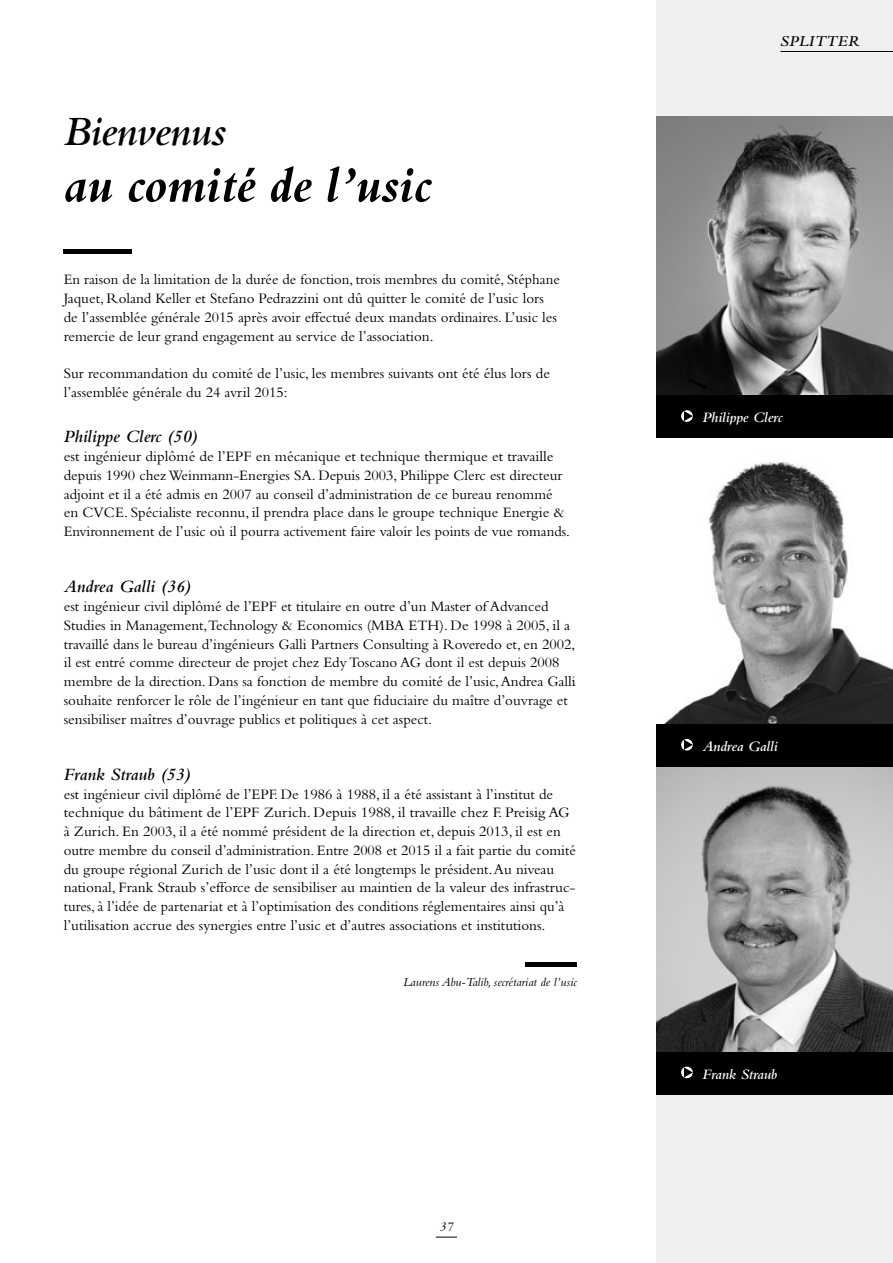
<style>
.page{position:relative;width:893px;height:1263px;background:#fff}
.page>*{position:absolute;margin:0;border:0;box-sizing:border-box;transform-origin:0 0}
.t1{font:italic 700 52.5px "Bembo";letter-spacing:-.01em;color:#000}
.t2{font:italic 600 43.5px "Bembo";letter-spacing:-.01em;color:#000}
.t3{font:italic 600 18px "Bembo";color:#000}
.t4{font:italic 600 15.75px "Bembo";letter-spacing:.025em;color:#000}
.t5{font:15px/18.8px "Bembo";color:#000}
.t6{font:italic 600 15px "Bembo";letter-spacing:-.01em;color:#fff}
.t7{font:italic 13.5px "Bembo";color:#000}
.t8{font:italic 12.75px "Bembo";color:#000}
</style>
<div class="page">
<div style="left:657px;top:0;width:236px;height:1263px;background:#f0f0f1"></div>
<img style="left:657px;top:117px;width:236px;height:935px">
<div style="left:64px;top:249px;width:68px;height:5px;background:#000"></div>
<div style="left:657px;top:395px;width:236px;height:43px;background:#000"></div>
<svg style="left:681px;top:410px;width:12px;height:12px"></svg>
<svg style="left:684px;top:411px;width:8px;height:10px"></svg>
<div style="left:657px;top:724px;width:236px;height:43px;background:#000"></div>
<svg style="left:681px;top:739px;width:12px;height:12px"></svg>
<svg style="left:684px;top:740px;width:8px;height:9px"></svg>
<div style="left:675px;top:736px;width:20px;height:16px;border:2px solid #000"></div>
<div style="left:657px;top:1052px;width:236px;height:42px;background:#000"></div>
<svg style="left:681px;top:1066px;width:12px;height:12px"></svg>
<svg style="left:684px;top:1067px;width:8px;height:10px"></svg>
<div style="left:675px;top:1064px;width:20px;height:16px;border:2px solid #000"></div>
<hr style="left:526px;top:962px;width:51px;height:4px;background:#000">
<hr style="left:780px;top:51px;width:113px;height:1px;background:#000">
<svg style="left:436px;top:1236px;width:21px;height:1px"></svg>
<h2 class="t2" style="left:64px;top:107px;width:164px">Bienvenus</h2>
<h1 class="t1" style="left:64px;top:156px;width:369px">au comité de l’usic</h1>
<p class="t5" style="left:64px;top:270px;width:498px">En raison de la limitation de la durée de fonction, trois membres du comité, Stéphane Jaquet, Roland Keller et Stefano Pedrazzini ont dû quitter le comité de l’usic lors de l’assemblée générale 2015 après avoir effectué deux mandats ordinaires. L’usic les remercie de leur grand engagement au service de l’association.</p>
<p class="t5" style="left:64px;top:364px;width:488px">Sur recommandation du comité de l’usic, les membres suivants ont été élus lors de l’assemblée générale du 24 avril 2015:</p>
<p class="t3" style="left:64px;top:427px;width:135px">Philippe Clerc (50)</p>
<p class="t5" style="left:64px;top:447px;width:508px">est ingénieur diplômé de l’EPF en mécanique et technique thermique et travaille depuis 1990 chez Weinmann-Energies SA. Depuis 2003, Philippe Clerc est directeur adjoint et il a été admis en 2007 au conseil d’administration de ce bureau renommé en CVCE. Spécialiste reconnu, il prendra place dans le groupe technique Energie &amp; Environnement de l’usic où il pourra activement faire valoir les points de vue romands.</p>
<p class="t3" style="left:64px;top:577px;width:129px">Andrea Galli (36)</p>
<p class="t5" style="left:64px;top:597px;width:513px">est ingénieur civil diplômé de l’EPF et titulaire en outre d’un Master of Advanced Studies in Management,Technology &amp; Economics (MBA ETH). De 1998 à 2005, il a travaillé dans le bureau d’ingénieurs Galli Partners Consulting à Roveredo et, en 2002, il est entré comme directeur de projet chez Edy Toscano AG dont il est depuis 2008 membre de la direction. Dans sa fonction de membre du comité de l’usic, Andrea Galli souhaite renforcer le rôle de l’ingénieur en tant que fiduciaire du maître d’ouvrage et sensibiliser maîtres d’ouvrage publics et politiques à cet aspect.</p>
<p class="t3" style="left:64px;top:764px;width:129px">Frank Straub (53)</p>
<p class="t5" style="left:64px;top:784px;width:514px">est ingénieur civil diplômé de l’EPF. De 1986 à 1988, il a été assistant à l’institut de technique du bâtiment de l’EPF Zurich. Depuis 1988, il travaille chez F. Preisig AG à Zurich. En 2003, il a été nommé président de la direction et, depuis 2013, il est en outre membre du conseil d’administration. Entre 2008 et 2015 il a fait partie du comité du groupe régional Zurich de l’usic dont il a été longtemps le président. Au niveau national, Frank Straub s’efforce de sensibiliser au maintien de la valeur des infrastruc&shy;tures, à l’idée de partenariat et à l’optimisation des conditions réglementaires ainsi qu’à l’utilisation accrue des synergies entre l’usic et d’autres associations et institutions.</p>
<p class="t8" style="left:403px;top:975px;width:175px">Laurens Abu-Talib, secrétariat de l’usic</p>
<p class="t7" style="left:440px;top:1219px;width:15px">37</p>
<p class="t4" style="left:780px;top:33px;width:81px">SPLITTER</p>
<p class="t6" style="left:702px;top:409px;width:82px">Philippe Clerc</p>
<p class="t6" style="left:702px;top:738px;width:77px">Andrea Galli</p>
<p class="t6" style="left:702px;top:1065px;width:76px">Frank Straub</p>
</div>
